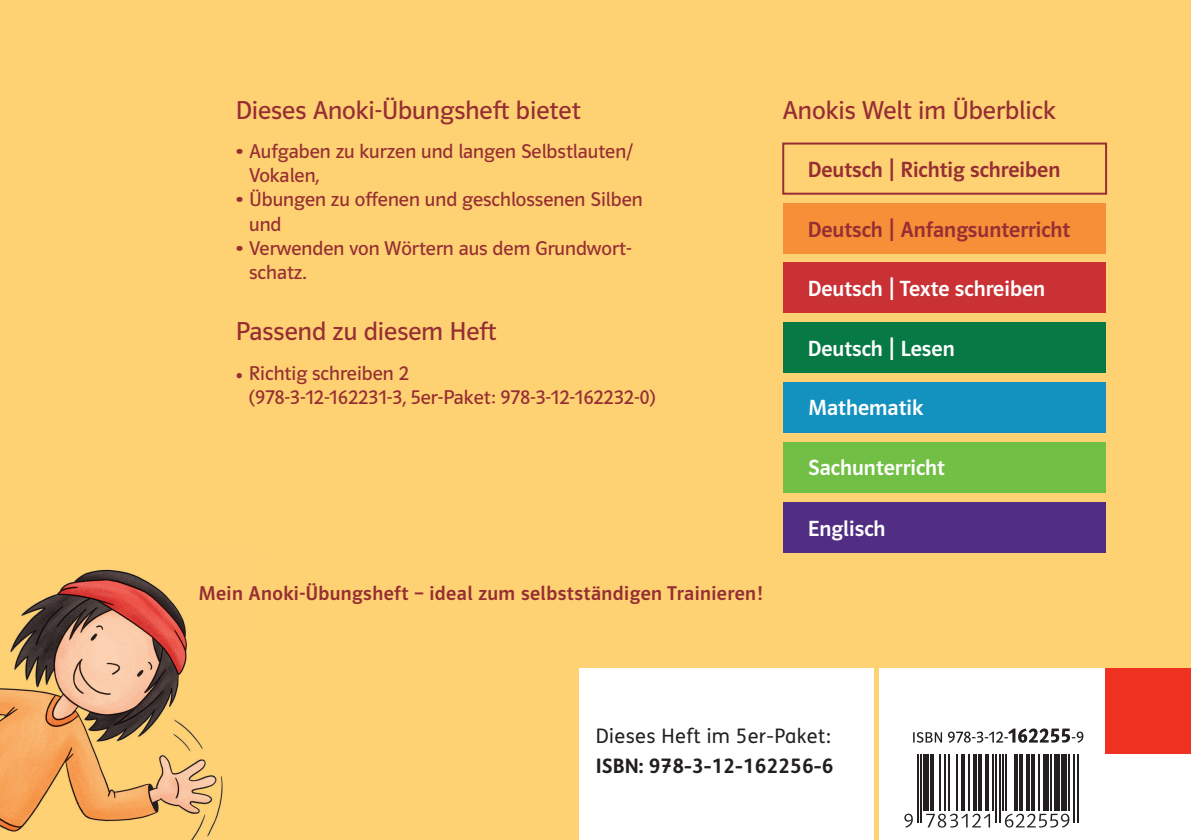
<style>
.page{position:relative;width:1191px;height:840px;background:#fff}
.page>*{position:absolute;margin:0;border:0;box-sizing:border-box;transform-origin:0 0}
.t1{font:26px "Polo CEF";color:#962e33}
.t2{font:500 22px "Polo CEF";color:#fff}
.t3{font:500 22px "Polo CEF";color:#962e33}
.t4{font:20px/24px "Polo CEF";color:#962e33}
.t5{font:500 20px "Polo CEF";letter-spacing:.02em;color:#962e33}
.t6{font:20px "FS Klett GSV";letter-spacing:.02em;color:#231f20}
.t7{font:700 20px "FS Klett GSV";color:#231f20}
.s1{font-family:"Minion Pro"}
</style>
<div class="page">
<div style="left:0;top:0;width:1191px;height:839px;background:#fed173"></div>
<div style="left:579px;top:668px;width:294px;height:171px;background:#fff"></div>
<div style="left:879px;top:668px;width:312px;height:171px;background:#fff"></div>
<div style="left:1106px;top:668px;width:85px;height:85px;background:#ef3122"></div>
<img style="left:0;top:569px;width:223px;height:270px">
<div style="left:783px;top:502px;width:323px;height:50px;background:#512d84"></div>
<div style="left:783px;top:382px;width:323px;height:50px;background:#1391bf"></div>
<div style="left:783px;top:442px;width:323px;height:50px;background:#71bf44"></div>
<div style="left:783px;top:203px;width:323px;height:50px;background:#f68f38"></div>
<div style="left:783px;top:322px;width:323px;height:50px;background:#067944"></div>
<div style="left:782px;top:142px;width:325px;height:52px;background:#fed173;border:2px solid #962e33"></div>
<div style="left:783px;top:263px;width:323px;height:50px;background:#c93135"></div>
<hr style="left:917px;top:753px;width:1px;height:69px;background:#231f20">
<hr style="left:920px;top:753px;width:2px;height:69px;background:#231f20">
<div style="left:924px;top:753px;width:5px;height:57px;background:#231f20"></div>
<hr style="left:930px;top:753px;width:4px;height:57px;background:#231f20">
<hr style="left:939px;top:753px;width:2px;height:57px;background:#231f20">
<hr style="left:944px;top:753px;width:2px;height:57px;background:#231f20">
<hr style="left:947px;top:753px;width:2px;height:57px;background:#231f20">
<hr style="left:956px;top:753px;width:2px;height:57px;background:#231f20">
<hr style="left:961px;top:753px;width:3px;height:57px;background:#231f20">
<hr style="left:968px;top:753px;width:1px;height:57px;background:#231f20">
<hr style="left:973px;top:753px;width:3px;height:57px;background:#231f20">
<hr style="left:978px;top:753px;width:3px;height:57px;background:#231f20">
<hr style="left:985px;top:753px;width:3px;height:57px;background:#231f20">
<hr style="left:992px;top:753px;width:1px;height:57px;background:#231f20">
<hr style="left:995px;top:753px;width:2px;height:69px;background:#231f20">
<hr style="left:998px;top:753px;width:2px;height:69px;background:#231f20">
<hr style="left:1002px;top:753px;width:1px;height:57px;background:#231f20">
<hr style="left:1005px;top:753px;width:2px;height:57px;background:#231f20">
<hr style="left:1014px;top:753px;width:3px;height:57px;background:#231f20">
<hr style="left:1019px;top:753px;width:3px;height:57px;background:#231f20">
<hr style="left:1026px;top:753px;width:3px;height:57px;background:#231f20">
<hr style="left:1031px;top:753px;width:3px;height:57px;background:#231f20">
<hr style="left:1037px;top:753px;width:2px;height:57px;background:#231f20">
<div style="left:1043px;top:753px;width:5px;height:57px;background:#231f20"></div>
<hr style="left:1049px;top:753px;width:2px;height:57px;background:#231f20">
<div style="left:1054px;top:753px;width:6px;height:57px;background:#231f20"></div>
<div style="left:1061px;top:753px;width:5px;height:57px;background:#231f20"></div>
<hr style="left:1068px;top:753px;width:2px;height:57px;background:#231f20">
<hr style="left:1073px;top:753px;width:2px;height:69px;background:#231f20">
<hr style="left:1077px;top:753px;width:1px;height:69px;background:#231f20">
<svg style="left:926px;top:813px;width:64px;height:14px"></svg>
<svg style="left:1005px;top:813px;width:64px;height:14px"></svg>
<svg style="left:904px;top:813px;width:9px;height:14px"></svg>
<svg style="left:913px;top:728px;width:170px;height:14px"></svg>
<h1 class="t1" style="left:235px;top:95px;width:347px">Dieses Anoki-Übungsheft bietet</h1>
<h1 class="t1" style="left:782px;top:95px;width:274px">Anokis Welt im Überblick</h1>
<p class="t4" style="left:249px;top:140px;width:386px;text-indent:-14px">• Aufgaben zu kurzen und langen Selbstlauten/<br>Vokalen,</p>
<p class="t4" style="left:249px;top:188px;width:395px;text-indent:-14px">• Übungen zu offenen und geschlossenen Silben und</p>
<p class="t4" style="left:249px;top:236px;width:384px;text-indent:-14px">• Verwenden von Wörtern aus dem Grundwort&shy;schatz.</p>
<h1 class="t1" style="left:235px;top:316px;width:262px">Passend zu diesem Heft</h1>
<p class="t4" style="left:249px;top:361px;width:408px;text-indent:-14px"><span class="s1">•</span> Richtig schreiben 2<br>(978-3-12-162231-3, 5er-Paket: 978-3-12-162232-0)</p>
<p class="t5" style="left:198px;top:580px;width:566px">Mein Anoki-Übungsheft – ideal zum selbstständigen Trainieren!</p>
<p class="t3" style="left:807px;top:156px;width:254px">Deutsch ⏐ Richtig schreiben</p>
<p class="t3" style="left:807px;top:216px;width:264px">Deutsch ⏐ Anfangsunterricht</p>
<p class="t2" style="left:807px;top:275px;width:239px">Deutsch ⏐ Texte schreiben</p>
<p class="t2" style="left:807px;top:335px;width:149px">Deutsch ⏐ Lesen</p>
<p class="t2" style="left:808px;top:395px;width:117px">Mathematik</p>
<p class="t2" style="left:808px;top:454px;width:138px">Sachunterricht</p>
<p class="t2" style="left:808px;top:515px;width:79px">Englisch</p>
<p class="t6" style="left:595px;top:722px;width:237px">Dieses Heft im 5er-Paket:</p>
<p class="t7" style="left:595px;top:750px;width:239px">ISBN: 978-3-12-162256-6</p>
</div>
